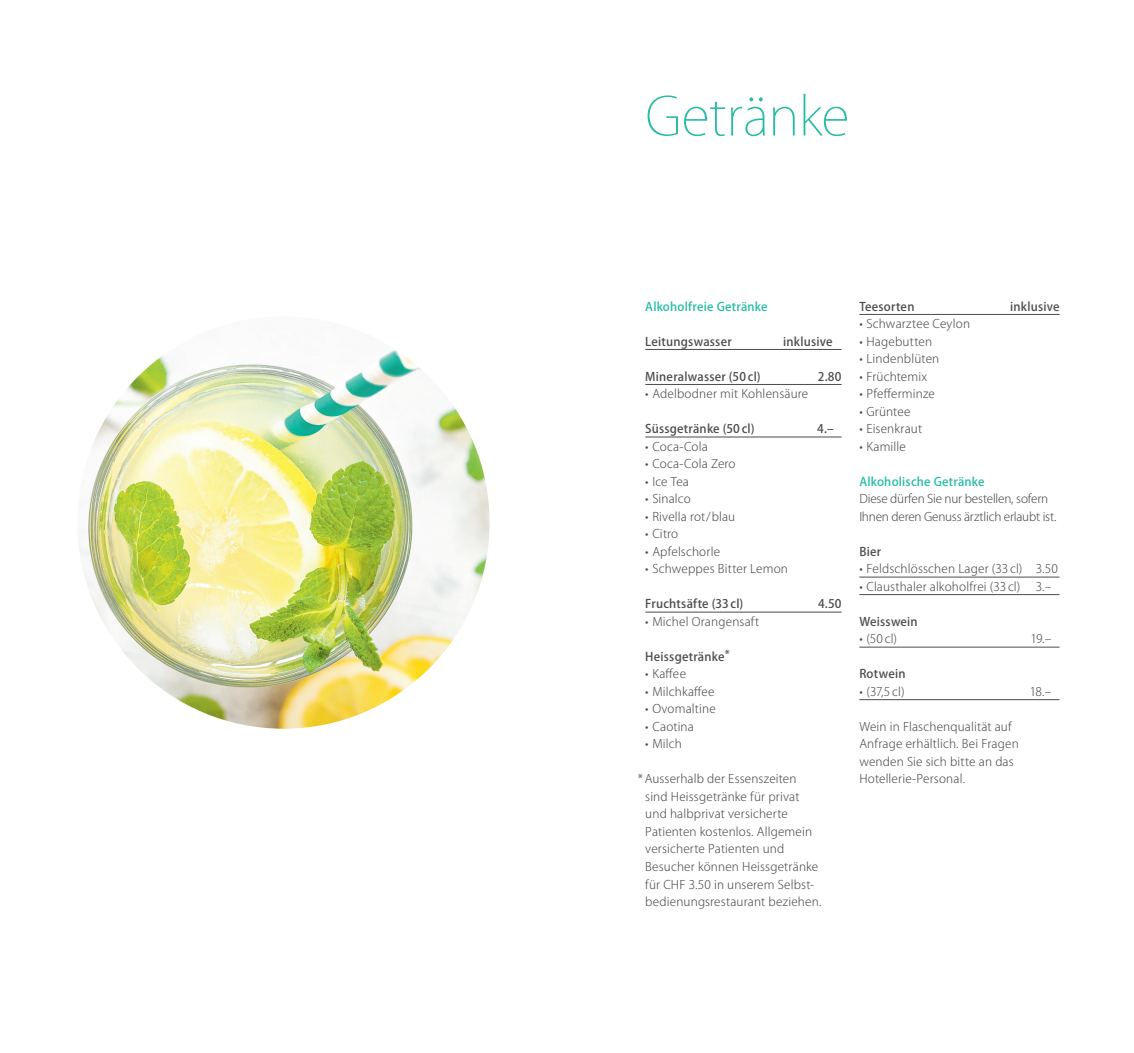
<style>
.page{position:relative;width:1134px;height:1053px;background:#fff}
.page>*{position:absolute;margin:0;border:0;box-sizing:border-box;transform-origin:0 0}
.t1{font:200 52.5px "Koz Go Pr 6 N";letter-spacing:-.015em;color:#24bca4}
.t2{font:300 11.88px/17.5px "Koz Go Pr 6 N";letter-spacing:.01em;color:#4b4c4d}
.t3{font:500 11.88px "Koz Go Pr 6 N";letter-spacing:.02em;color:#4b4c4d}
.t4{font:300 11.88px/17.5px "Koz Go Pr 6 N";letter-spacing:-.02em;color:#4b4c4d}
.t5{font:500 11.88px "Koz Go Pr 6 N";letter-spacing:.02em;color:#24bca4}
</style>
<div class="page">
<img style="left:77px;top:316px;width:413px;height:412px;border-radius:206px">
<hr style="left:859px;top:314px;width:200px;height:1px;background:#4b4c4d">
<hr style="left:859px;top:576px;width:200px;height:1px;background:#4b4c4d">
<hr style="left:859px;top:594px;width:200px;height:1px;background:#4b4c4d">
<hr style="left:859px;top:646px;width:200px;height:1px;background:#4b4c4d">
<hr style="left:859px;top:699px;width:200px;height:1px;background:#4b4c4d">
<hr style="left:645px;top:349px;width:197px;height:1px;background:#4b4c4d">
<hr style="left:645px;top:384px;width:197px;height:1px;background:#4b4c4d">
<hr style="left:645px;top:436px;width:197px;height:1px;background:#4b4c4d">
<hr style="left:645px;top:611px;width:197px;height:1px;background:#4b4c4d">
<h1 class="t1" style="left:645px;top:87px;width:206px">Getränke</h1>
<p class="t5" style="left:645px;top:299px;width:124px">Alkoholfreie Getränke</p>
<p class="t3" style="left:645px;top:334px;width:88px">Leitungswasser</p>
<p class="t3" style="left:783px;top:334px;width:51px">inklusive</p>
<p class="t3" style="left:645px;top:369px;width:117px">Mineralwasser (50 cl)</p>
<p class="t3" style="left:818px;top:369px;width:25px">2.80</p>
<p class="t2" style="left:645px;top:385px;width:164px">• Adelbodner mit Kohlensäure</p>
<p class="t3" style="left:645px;top:422px;width:111px">Süssgetränke (50 cl)</p>
<p class="t3" style="left:817px;top:422px;width:18px">4.–</p>
<p class="t2" style="left:645px;top:438px;width:64px">• Coca-Cola</p>
<p class="t2" style="left:645px;top:455px;width:92px">• Coca-Cola Zero</p>
<p class="t2" style="left:645px;top:473px;width:45px">• Ice Tea</p>
<p class="t2" style="left:645px;top:490px;width:47px">• Sinalco</p>
<p class="t2" style="left:645px;top:508px;width:91px">• Rivella rot/blau</p>
<p class="t2" style="left:645px;top:525px;width:34px">• Citro</p>
<p class="t2" style="left:645px;top:543px;width:76px">• Apfelschorle</p>
<p class="t2" style="left:645px;top:560px;width:144px">• Schweppes Bitter Lemon</p>
<p class="t3" style="left:645px;top:597px;width:100px">Fruchtsäfte (33 cl)</p>
<p class="t3" style="left:818px;top:597px;width:25px">4.50</p>
<p class="t2" style="left:645px;top:613px;width:115px">• Michel Orangensaft</p>
<p class="t3" style="left:645px;top:649px;width:86px">Heissgetränke<sup>*</sup></p>
<p class="t2" style="left:645px;top:665px;width:42px">• Kaffee</p>
<p class="t2" style="left:645px;top:683px;width:71px">• Milchkaffee</p>
<p class="t2" style="left:645px;top:700px;width:72px">• Ovomaltine</p>
<p class="t2" style="left:645px;top:718px;width:50px">• Caotina</p>
<p class="t2" style="left:645px;top:735px;width:38px">• Milch</p>
<p class="t2" style="left:645px;top:770px;width:178px;text-indent:-8px">* Ausserhalb der Essenszeiten sind Heissgetränke für privat und halbprivat versicherte<br>Patienten kostenlos. Allgemein versicherte Patienten und<br>Besucher können Heissgetränke für CHF 3.50 in unserem Selbst&shy;bedienungsrestaurant beziehen.</p>
<p class="t3" style="left:859px;top:299px;width:57px">Teesorten</p>
<p class="t3" style="left:1010px;top:299px;width:51px">inklusive</p>
<p class="t2" style="left:859px;top:315px;width:112px">• Schwarztee Ceylon</p>
<p class="t2" style="left:859px;top:333px;width:74px">• Hagebutten</p>
<p class="t2" style="left:859px;top:350px;width:81px">• Lindenblüten</p>
<p class="t2" style="left:859px;top:368px;width:69px">• Früchtemix</p>
<p class="t2" style="left:859px;top:385px;width:77px">• Pfefferminze</p>
<p class="t2" style="left:859px;top:403px;width:53px">• Grüntee</p>
<p class="t2" style="left:859px;top:420px;width:64px">• Eisenkraut</p>
<p class="t2" style="left:859px;top:438px;width:48px">• Kamille</p>
<p class="t5" style="left:859px;top:474px;width:127px">Alkoholische Getränke</p>
<p class="t4" style="left:859px;top:490px;width:199px">Diese dürfen Sie nur bestellen, sofern<br>Ihnen deren Genuss ärztlich erlaubt ist.</p>
<p class="t3" style="left:859px;top:544px;width:23px">Bier</p>
<p class="t2" style="left:859px;top:560px;width:200px">• Feldschlösschen Lager (33 cl) 3.50</p>
<p class="t2" style="left:859px;top:578px;width:163px">• Clausthaler alkoholfrei (33 cl)</p>
<p class="t2" style="left:1036px;top:578px;width:17px">3.–</p>
<p class="t3" style="left:859px;top:614px;width:60px">Weisswein</p>
<p class="t2" style="left:859px;top:630px;width:39px">• (50 cl)</p>
<p class="t2" style="left:1030px;top:630px;width:23px">19.–</p>
<p class="t3" style="left:859px;top:667px;width:48px">Rotwein</p>
<p class="t2" style="left:859px;top:683px;width:47px">• (37,5 cl)</p>
<p class="t2" style="left:1030px;top:683px;width:23px">18.–</p>
<p class="t2" style="left:859px;top:718px;width:161px">Wein in Flaschenqualität auf<br>Anfrage erhältlich. Bei Fragen wenden Sie sich bitte an das<br>Hotellerie-Personal.</p>
</div>
